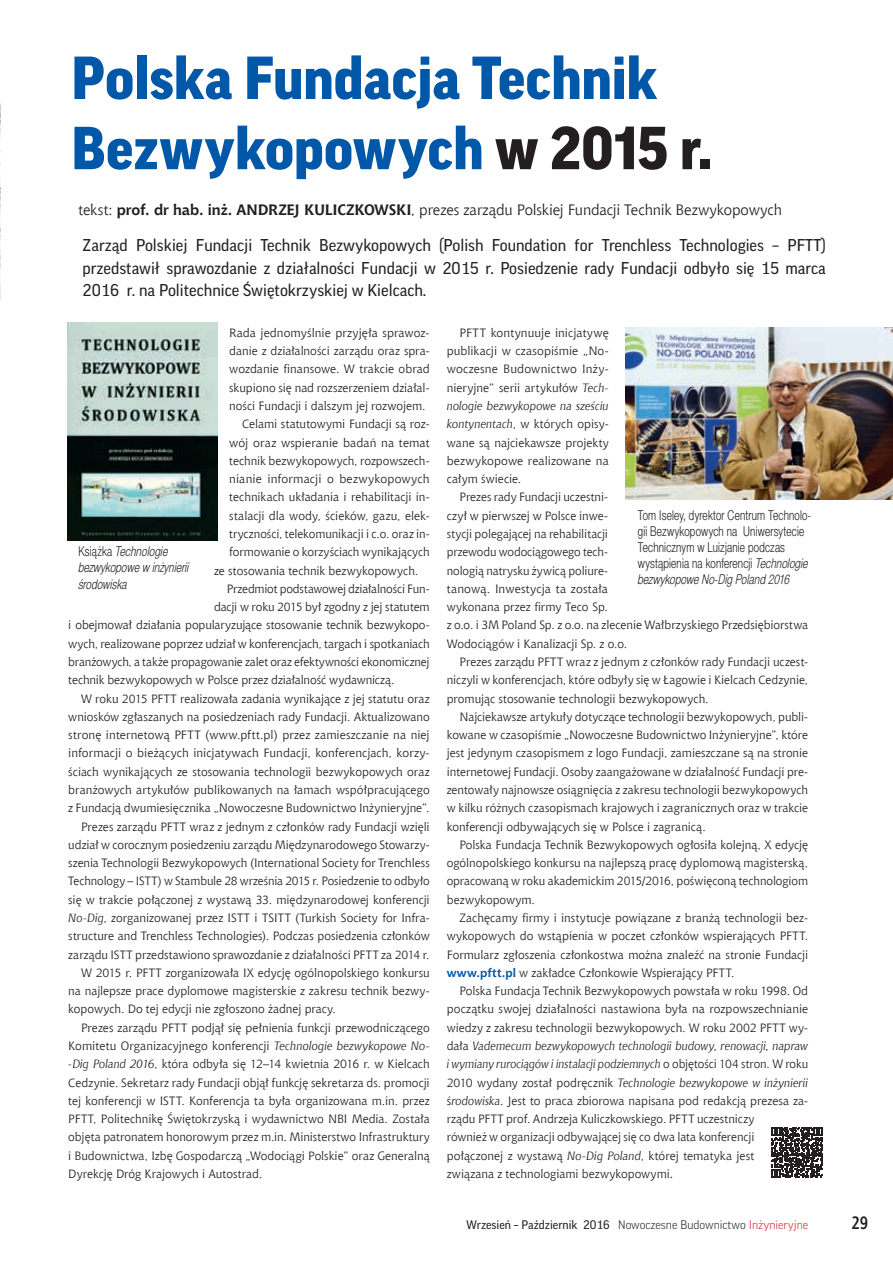
<style>
.page{position:relative;width:893px;height:1263px;background:#fff}
.page>*{position:absolute;margin:0;border:0;box-sizing:border-box;transform-origin:0 0}
.t1{font:900 58.5px/70.2px "Good Pro";color:#0157a8}
.t2{font:700 18px "Aerton Cnd EFN";color:#231f20}
.t3{font:16.5px/22.5px "Good Pro";color:#231f20;text-align:justify}
.t4{font:15px "Chianti EU";letter-spacing:-.01em;color:#231f20}
.t5{font:13.5px/16.2px "Switzer Cnd EFN Light";letter-spacing:.015em;color:#231f20;scale:.9 1}
.t6{font:italic 13.5px/16.2px "Switzer Cnd EFN Light";letter-spacing:.015em;color:#231f20;scale:.9 1}
.t7{font:12px/18.3px "Chianti EU";color:#231f20;text-align:justify}
.t8{font:12px "Good Pro";color:#231f20}
.s1{color:#231f20}
.s2{font-weight:700}
.s3{font-style:italic}
.s4{font-style:normal}
.s5{font-weight:700;color:#0157a8}
.s6{font-size:13.5px}
.s7{font-weight:300}
.s8{font-weight:300;color:#d1232a}
</style>
<div class="page">
<img style="left:0;top:102px;width:1px;height:199px">
<img style="left:626px;top:328px;width:267px;height:172px">
<img style="left:67px;top:323px;width:150px;height:217px">
<svg style="left:771px;top:1127px;width:52px;height:51px"></svg>
<h1 class="t1" style="left:71px;top:43px;width:642px">Polska Fundacja Technik<br>Bezwykopowych <span class="s1">w 2015 r.</span></h1>
<p class="t4" style="left:78px;top:201px;width:705px">tekst: <span class="s2">prof. dr hab. inż. ANDRZEJ KULICZKOWSKI</span>, prezes zarządu Polskiej Fundacji Technik Bezwykopowych</p>
<p class="t3" style="left:83px;top:234px;width:745px">Zarząd Polskiej Fundacji Technik Bezwykopowych (Polish Foundation for Trenchless Technologies – PFTT) przedstawił sprawozdanie z działalności Fundacji w 2015 r. Posiedzenie rady Fundacji odbyło się 15 marca 2016 r. na Politechnice Świętokrzyskiej w Kielcach.</p>
<p class="t7" style="left:229px;top:323px;width:202px">Rada jednomyślnie przyjęła sprawoz-</p>
<p class="t7" style="left:229px;top:342px;width:202px">danie z działalności zarządu oraz spra-</p>
<p class="t7" style="left:229px;top:360px;width:202px">wozdanie finansowe. W trakcie obrad</p>
<p class="t7" style="left:229px;top:378px;width:202px">skupiono się nad rozszerzeniem działal-</p>
<p class="t7" style="left:229px;top:396px;width:198px">ności Fundacji i dalszym jej rozwojem.</p>
<p class="t7" style="left:242px;top:415px;width:189px">Celami statutowymi Fundacji są roz-</p>
<p class="t7" style="left:229px;top:433px;width:202px">wój oraz wspieranie badań na temat</p>
<p class="t7" style="left:229px;top:451px;width:202px">technik bezwykopowych, rozpowszech-</p>
<p class="t7" style="left:229px;top:470px;width:202px">nianie informacji o bezwykopowych</p>
<p class="t7" style="left:229px;top:488px;width:202px">technikach układania i rehabilitacji in-</p>
<p class="t7" style="left:229px;top:506px;width:202px">stalacji dla wody, ścieków, gazu, elek-</p>
<p class="t7" style="left:229px;top:524px;width:202px">tryczności, telekomunikacji i c.o. oraz in-</p>
<p class="t7" style="left:229px;top:543px;width:202px">formowanie o korzyściach wynikających</p>
<p class="t7" style="left:214px;top:561px;width:206px">ze stosowania technik bezwykopowych.</p>
<p class="t7" style="left:227px;top:579px;width:204px">Przedmiot podstawowej działalności Fun-</p>
<p class="t7" style="left:214px;top:598px;width:217px">dacji w roku 2015 był zgodny z jej statutem</p>
<p class="t7" style="left:68px;top:616px;width:363px">i obejmował działania popularyzujące stosowanie technik bezwykopo-</p>
<p class="t7" style="left:68px;top:634px;width:363px">wych, realizowane poprzez udział w konferencjach, targach i spotkaniach</p>
<p class="t7" style="left:68px;top:652px;width:363px">branżowych, a także propagowanie zalet oraz efektywności ekonomicznej</p>
<p class="t7" style="left:68px;top:671px;width:328px">technik bezwykopowych w Polsce przez działalność wydawniczą.</p>
<p class="t7" style="left:81px;top:689px;width:350px">W roku 2015 PFTT realizowała zadania wynikające z jej statutu oraz</p>
<p class="t7" style="left:68px;top:707px;width:363px">wniosków zgłaszanych na posiedzeniach rady Fundacji. Aktualizowano</p>
<p class="t7" style="left:68px;top:726px;width:363px">stronę internetową PFTT (www.pftt.pl) przez zamieszczanie na niej</p>
<p class="t7" style="left:68px;top:744px;width:363px">informacji o bieżących inicjatywach Fundacji, konferencjach, korzy-</p>
<p class="t7" style="left:68px;top:762px;width:363px">ściach wynikających ze stosowania technologii bezwykopowych oraz</p>
<p class="t7" style="left:68px;top:780px;width:363px">branżowych artykułów publikowanych na łamach współpracującego</p>
<p class="t7" style="left:68px;top:799px;width:363px">z Fundacją dwumiesięcznika „Nowoczesne Budownictwo Inżynieryjne”.</p>
<p class="t7" style="left:81px;top:817px;width:350px">Prezes zarządu PFTT wraz z jednym z członków rady Fundacji wzięli</p>
<p class="t7" style="left:68px;top:835px;width:363px">udział w corocznym posiedzeniu zarządu Międzynarodowego Stowarzy-</p>
<p class="t7" style="left:68px;top:854px;width:363px">szenia Technologii Bezwykopowych (International Society for Trenchless</p>
<p class="t7" style="left:68px;top:872px;width:363px">Technology – ISTT) w Stambule 28 września 2015 r. Posiedzenie to odbyło</p>
<p class="t7" style="left:68px;top:890px;width:363px">się w trakcie połączonej z wystawą 33. międzynarodowej konferencji</p>
<p class="t7" style="left:68px;top:908px;width:363px"><span class="s3">No-Dig</span>, zorganizowanej przez ISTT i TSITT (Turkish Society for Infra-</p>
<p class="t7" style="left:68px;top:927px;width:363px">structure and Trenchless Technologies). Podczas posiedzenia członków</p>
<p class="t7" style="left:68px;top:945px;width:363px">zarządu ISTT przedstawiono sprawozdanie z działalności PFTT za 2014 r.</p>
<p class="t7" style="left:81px;top:963px;width:350px">W 2015 r. PFTT zorganizowała IX edycję ogólnopolskiego konkursu</p>
<p class="t7" style="left:68px;top:982px;width:363px">na najlepsze prace dyplomowe magisterskie z zakresu technik bezwy-</p>
<p class="t7" style="left:68px;top:1000px;width:269px">kopowych. Do tej edycji nie zgłoszono żadnej pracy.</p>
<p class="t7" style="left:81px;top:1018px;width:350px">Prezes zarządu PFTT podjął się pełnienia funkcji przewodniczącego</p>
<p class="t7" style="left:68px;top:1036px;width:363px">Komitetu Organizacyjnego konferencji <span class="s3">Technologie bezwykopowe No-</span></p>
<p class="t7" style="left:68px;top:1055px;width:363px"><span class="s3">-Dig Poland 2016</span>, która odbyła się 12–14 kwietnia 2016 r. w Kielcach</p>
<p class="t7" style="left:68px;top:1073px;width:363px">Cedzynie. Sekretarz rady Fundacji objął funkcję sekretarza ds. promocji</p>
<p class="t7" style="left:68px;top:1091px;width:363px">tej konferencji w ISTT. Konferencja ta była organizowana m.in. przez</p>
<p class="t7" style="left:68px;top:1109px;width:363px">PFTT, Politechnikę Świętokrzyską i wydawnictwo NBI Media. Została</p>
<p class="t7" style="left:68px;top:1128px;width:363px">objęta patronatem honorowym przez m.in. Ministerstwo Infrastruktury</p>
<p class="t7" style="left:68px;top:1146px;width:363px">i Budownictwa, Izbę Gospodarczą „Wodociągi Polskie” oraz Generalną</p>
<p class="t7" style="left:68px;top:1164px;width:195px">Dyrekcję Dróg Krajowych i Autostrad.</p>
<p class="t6" style="left:78px;top:543px;width:124px"><span class="s4">Książka</span> Technologie bezwykopowe w inżynierii środowiska</p>
<p class="t7" style="left:447px;top:323px;width:164px;text-indent:13px">PFTT kontynuuje inicjatywę publikacji w czasopiśmie „No&shy;woczesne Budownictwo Inży&shy;nieryjne” serii artykułów <span class="s3">Tech&shy;nologie bezwykopowe na sześciu kontynentach</span>, w których opisy&shy;wane są najciekawsze projekty bezwykopowe realizowane na całym świecie.</p>
<p class="t7" style="left:447px;top:488px;width:363px;text-align:left;text-indent:13px">Prezes rady Fundacji uczestni-<br>czył w pierwszej w Polsce inwe-<br>stycji polegającej na rehabilitacji<br>przewodu wodociągowego tech-<br>nologią natrysku żywicą poliure-<br>tanową. Inwestycja ta została<br>wykonana przez firmy Teco Sp.<br>z o.o. i 3M Poland Sp. z o.o. na zlecenie Wałbrzyskiego Przedsiębiorstwa Wodociągów i Kanalizacji Sp. z o.o.</p>
<p class="t7" style="left:447px;top:652px;width:363px;text-indent:13px">Prezes zarządu PFTT wraz z jednym z członków rady Fundacji uczest&shy;niczyli w konferencjach, które odbyły się w Łagowie i Kielcach Cedzynie, promując stosowanie technologii bezwykopowych.</p>
<p class="t7" style="left:447px;top:707px;width:363px;text-indent:13px">Najciekawsze artykuły dotyczące technologii bezwykopowych, publi&shy;kowane w czasopiśmie „Nowoczesne Budownictwo Inżynieryjne”, które jest jedynym czasopismem z logo Fundacji, zamieszczane są na stronie internetowej Fundacji. Osoby zaangażowane w działalność Fundacji pre&shy;zentowały najnowsze osiągnięcia z zakresu technologii bezwykopowych w kilku różnych czasopismach krajowych i zagranicznych oraz w trakcie konferencji odbywających się w Polsce i zagranicą.</p>
<p class="t7" style="left:447px;top:835px;width:363px;text-indent:13px">Polska Fundacja Technik Bezwykopowych ogłosiła kolejną, X edycję ogólnopolskiego konkursu na najlepszą pracę dyplomową magisterską, opracowaną w roku akademickim 2015/2016, poświęconą technologiom bezwykopowym.</p>
<p class="t7" style="left:447px;top:908px;width:363px;text-indent:13px">Zachęcamy firmy i instytucje powiązane z branżą technologii bez&shy;wykopowych do wstąpienia w poczet członków wspierających PFTT.<br>Formularz zgłoszenia członkostwa można znaleźć na stronie Fundacji <span class="s5">www.pftt.pl</span> w zakładce Członkowie Wspierający PFTT.</p>
<p class="t7" style="left:447px;top:982px;width:363px;text-align:left;text-indent:13px">Polska Fundacja Technik Bezwykopowych powstała w roku 1998. Od początku swojej działalności nastawiona była na rozpowszechnianie wiedzy z zakresu technologii bezwykopowych. W roku 2002 PFTT wy&shy;dała <span class="s3">Vademecum bezwykopowych technologii budowy, renowacji, napraw i wymiany rurociągów i instalacji podziemnych</span> o objętości 104 stron. W roku 2010 wydany został podręcznik <span class="s3">Technologie bezwykopowe w inżynierii </span>ś<span class="s3">rodowiska</span>. Jest to praca zbiorowa napisana pod redakcją prezesa za&shy;rządu PFTT prof. Andrzeja Kuliczkowskiego. PFTT uczestniczy<br>również w organizacji odbywającej się co dwa lata konferencji połączonej z wystawą <span class="s3">No-Dig Poland</span>, której tematyka jest<br>związana z technologiami bezwykopowymi<span class="s6">.</span></p>
<p class="t5" style="left:638px;top:507px;width:194px">Tom Iseley, dyrektor Centrum Technolo&shy;gii Bezwykopowych na Uniwersytecie Technicznym w Luizjanie podczas wystąpienia na konferencji <span class="s3">Technologie bezwykopowe No-Dig Poland 2016</span></p>
<p class="t8" style="left:466px;top:1218px;width:343px">Wrzesień – Październik 2016 <span class="s7">Nowoczesne Budownictwo</span> <span class="s8">Inżynieryjne</span></p>
<h2 class="t2" style="left:851px;top:1212px;width:18px">29</h2>
</div>
